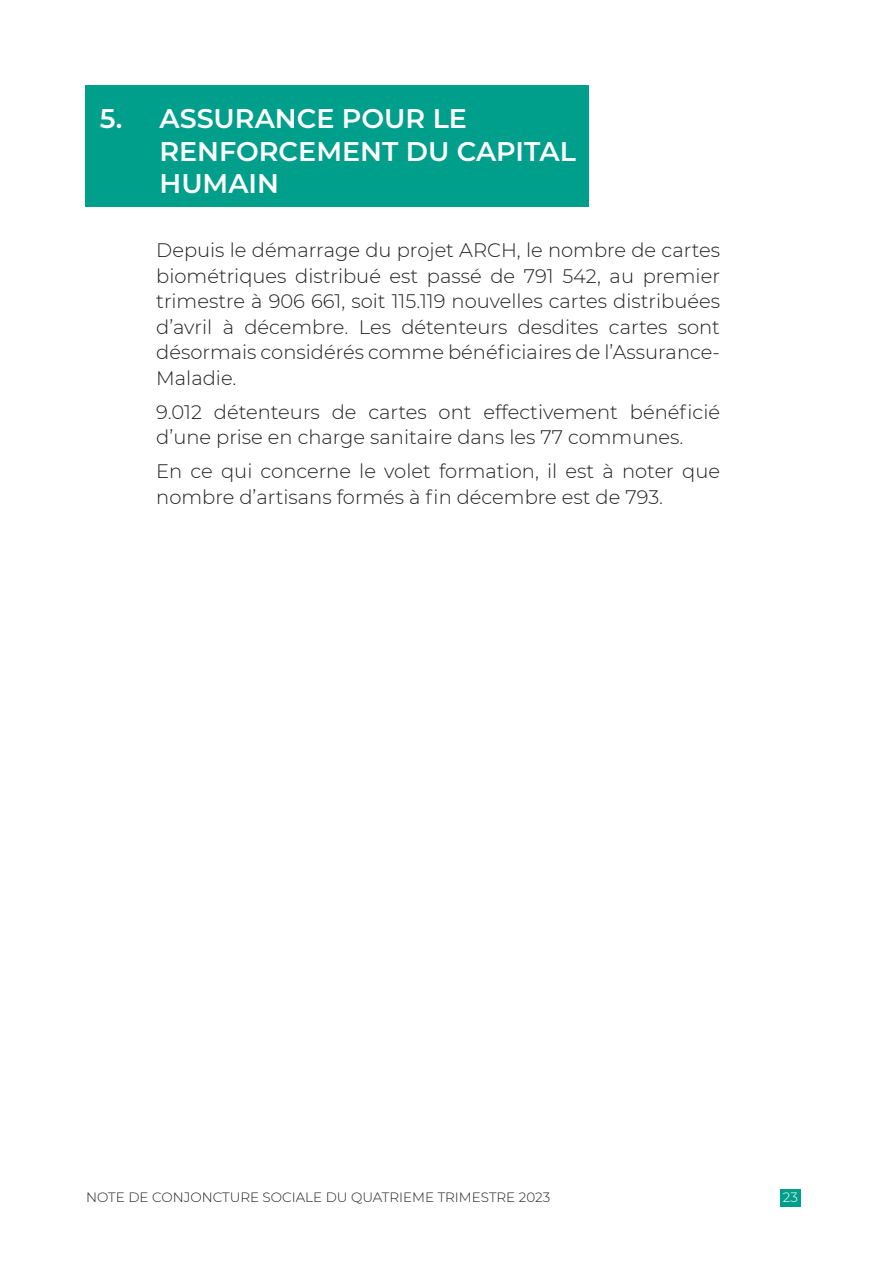
<style>
.page{position:relative;width:893px;height:1263px;background:#fff}
.page>*{position:absolute;margin:0;border:0;box-sizing:border-box;transform-origin:0 0}
.t1{font:600 27px/32.4px "Montserrat";color:#fff}
.t2{font:300 19.5px/25.5px "Montserrat";color:#231f20}
.t3{font:300 13.5px "Montserrat";color:#231f20}
.t4{font:300 13.5px "Montserrat";color:#fff}
</style>
<div class="page">
<div style="left:780px;top:1189px;width:21px;height:18px;background:#009f8c"></div>
<div style="left:85px;top:85px;width:504px;height:121px;background:#009f8c"></div>
<p class="t1" style="left:159px;top:101px;width:418px;text-indent:-60px">5. ASSURANCE POUR LE<br>RENFORCEMENT DU CAPITAL<br>HUMAIN</p>
<p class="t2" style="left:156px;top:237px;width:565px;text-align:justify">Depuis le démarrage du projet ARCH, le nombre de cartes biométriques distribué est passé de 791 542, au premier trimestre à 906 661, soit 115.119 nouvelles cartes distribuées d’avril à décembre. Les détenteurs desdites cartes sont désormais considérés comme bénéficiaires de l’Assurance-Maladie.</p>
<p class="t2" style="left:156px;top:398px;width:565px">9.012 détenteurs de cartes ont effectivement bénéficié d’une prise en charge sanitaire dans les 77 communes.</p>
<p class="t2" style="left:156px;top:458px;width:565px">En ce qui concerne le volet formation, il est à noter que nombre d’artisans formés à fin décembre est de 793.</p>
<p class="t3" style="left:86px;top:1188px;width:466px">NOTE DE CONJONCTURE SOCIALE DU QUATRIEME TRIMESTRE 2023</p>
<p class="t4" style="left:783px;top:1188px;width:17px">23</p>
</div>
